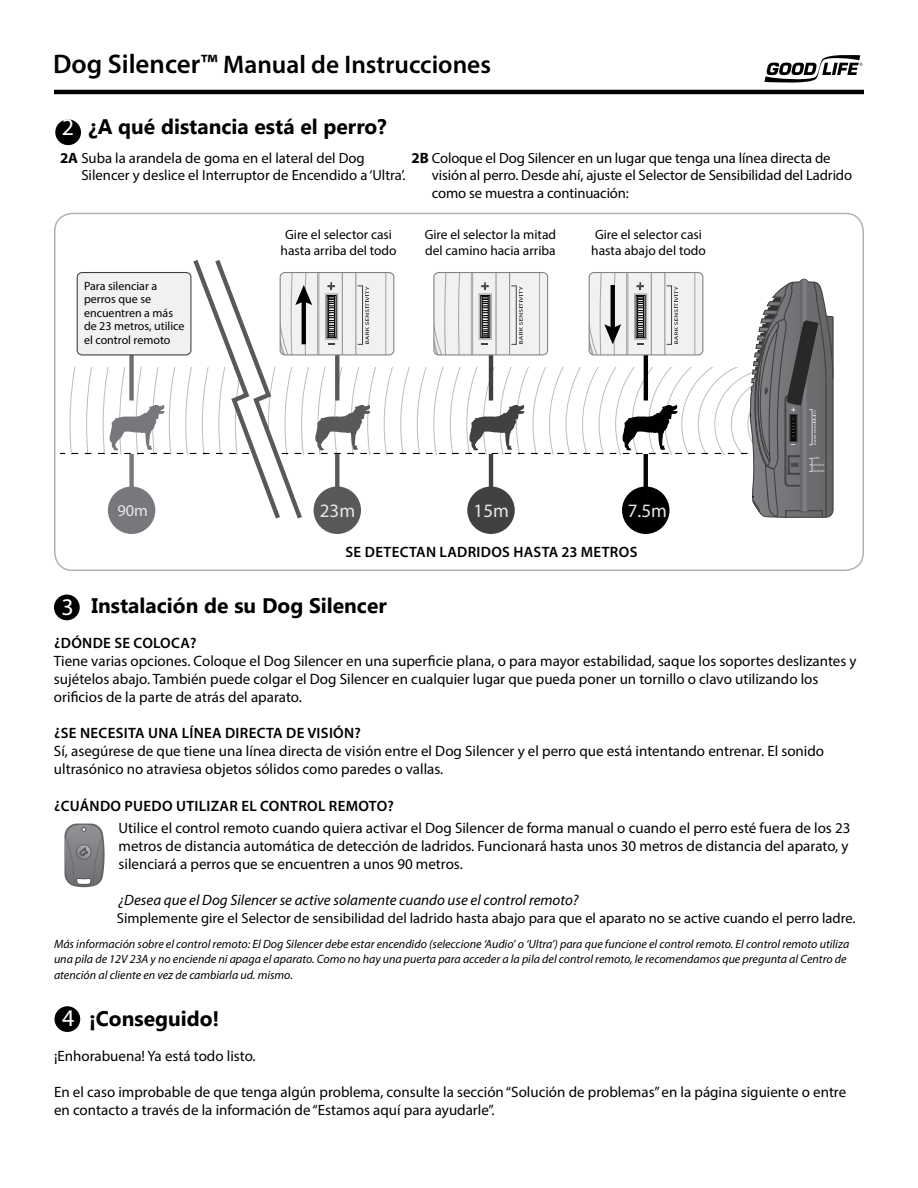
<style>
.page{position:relative;width:918px;height:1188px;background:#fff}
.page>*{position:absolute;margin:0;border:0;box-sizing:border-box;transform-origin:0 0}
.t1{font:600 25.5px "Myriad Pro";color:#000}
.t2{font:24px "Myriad Pro";color:#fff}
.t3{font:700 21px "Segoe UI";color:#000}
.t4{font:18.9px "Myriad Pro";color:#e6e7e8}
.t5{font:16.5px "Myriad Pro";color:#e6e7e8}
.t6{font:15px/18px "Myriad Pro";color:#000}
.t7{font:600 15px "Myriad Pro";letter-spacing:.02em;color:#000}
.t8{font:italic 15px "Myriad Pro";color:#000}
.t9{font:14.7px/17.7px "Myriad Pro";letter-spacing:-.01em;color:#000}
.t10{font:14.55px "Myriad Pro";color:#000}
.t11{font:13.5px/16.2px "Myriad Pro";color:#000}
.t12{font:italic 12px/14.4px "Myriad Pro";color:#000}
.t13{font:12px/13.5px "Myriad Pro";color:#000}
.t14{font:600 3.15px "Myriad Pro";color:#d1d3d4;scale:1.25 1}
.s1{font-size:27px}
.s2{font-weight:700;font-size:15px}
.s3{font-family:"Myriad Pro";font-weight:400;font-size:24px;color:#fff}
</style>
<div class="page">
<svg style="left:764px;top:55px;width:98px;height:28px"></svg>
<hr style="left:54px;top:90px;width:810px;height:4px;background:#000">
<div style="left:55px;top:119px;width:26px;height:26px;background:#000;border-radius:50%"></div>
<div style="left:54px;top:213px;width:810px;height:358px;border:2px solid #afb1b4;border-radius:18px"></div>
<div style="left:622px;top:487px;width:47px;height:47px;background:#000;border-radius:50%"></div>
<div style="left:314px;top:487px;width:47px;height:47px;background:#58595b;border-radius:50%"></div>
<div style="left:108px;top:487px;width:47px;height:47px;background:#77787b;border-radius:50%"></div>
<svg style="left:61px;top:260px;width:773px;height:263px"></svg>
<div style="left:467px;top:487px;width:48px;height:47px;background:#414042;border-radius:50%"></div>
<hr style="left:489px;top:454px;width:4px;height:55px;background:#414042">
<div style="left:433px;top:272px;width:115px;height:83px;border:1px solid #808285;border-radius:5px"></div>
<div style="left:54px;top:595px;width:26px;height:25px;background:#000;border-radius:50%"></div>
<svg style="left:64px;top:824px;width:41px;height:63px;background:#8a8c8e"></svg>
<div style="left:55px;top:1006px;width:25px;height:26px;background:#000;border-radius:50%"></div>
<h1 class="t1" style="left:53px;top:49px;width:440px"><span class="s1">Dog Silencer™</span> Manual de Instrucciones</h1>
<h3 class="t3" style="left:88px;top:112px;width:300px">¿A qué distancia está el perro?</h3>
<h2 class="t2" style="left:62px;top:112px;width:14px">2</h2>
<p class="t9" style="left:81px;top:149px;width:326px;text-indent:-21px"><span class="s2">2A</span> Suba la arandela de goma en el lateral del Dog<br>Silencer y deslice el Interruptor de Encendido a ‘Ultra’.</p>
<p class="t9" style="left:432px;top:149px;width:422px;text-indent:-20px"><span class="s2">2B</span> Coloque el Dog Silencer en un lugar que tenga una línea directa de visión al perro. Desde ahí, ajuste el Selector de Sensibilidad del Ladrido como se muestra a continuación:</p>
<p class="t13" style="left:84px;top:279px;width:102px">Para silenciar a perros que se encuentren a más de 23 metros, utilice el control remoto</p>
<p class="t11" style="left:281px;top:226px;width:118px;text-align:center">Gire el selector casi hasta arriba del todo</p>
<p class="t11" style="left:425px;top:226px;width:133px">Gire el selector la mitad del camino hacia arriba</p>
<p class="t11" style="left:591px;top:226px;width:116px">Gire el selector casi hasta abajo del todo</p>
<h2 class="t2" style="left:62px;top:592px;width:14px">3</h2>
<p class="t5" style="left:117px;top:500px;width:32px">90m</p>
<p class="t4" style="left:320px;top:499px;width:37px">23m</p>
<p class="t4" style="left:628px;top:499px;width:41px">7.5m</p>
<p class="t4" style="left:474px;top:499px;width:37px">15m</p>
<p class="t7" style="left:346px;top:543px;width:293px">SE DETECTAN LADRIDOS HASTA 23 METROS</p>
<h3 class="t3" style="left:92px;top:591px;width:297px">Instalación de su Dog Silencer</h3>
<p class="t14" style="left:813px;top:456px;width:7px">OFF</p>
<p class="t14" style="left:813px;top:463px;width:10px">ULTRA</p>
<p class="t14" style="left:813px;top:469px;width:10px">AUDIO</p>
<p class="t7" style="left:54px;top:634px;width:144px">¿DÓNDE SE COLOCA?</p>
<p class="t6" style="left:54px;top:652px;width:804px">Tiene varias opciones. Coloque el Dog Silencer en una superficie plana, o para mayor estabilidad, saque los soportes deslizantes y sujételos abajo. También puede colgar el Dog Silencer en cualquier lugar que pueda poner un tornillo o clavo utilizando los orificios de la parte de atrás del aparato.</p>
<p class="t7" style="left:54px;top:724px;width:308px">¿SE NECESITA UNA LÍNEA DIRECTA DE VISIÓN?</p>
<p class="t6" style="left:54px;top:742px;width:772px">Sí, asegúrese de que tiene una línea directa de visión entre el Dog Silencer y el perro que está intentando entrenar. El sonido ultrasónico no atraviesa objetos sólidos como paredes o vallas.</p>
<p class="t7" style="left:54px;top:796px;width:341px">¿CUÁNDO PUEDO UTILIZAR EL CONTROL REMOTO?</p>
<p class="t6" style="left:119px;top:819px;width:733px">Utilice el control remoto cuando quiera activar el Dog Silencer de forma manual o cuando el perro esté fuera de los 23 metros de distancia automática de detección de ladridos. Funcionará hasta unos 30 metros de distancia del aparato, y silenciará a perros que se encuentren a unos 90 metros.</p>
<p class="t8" style="left:119px;top:891px;width:462px">¿Desea que el Dog Silencer se active solamente cuando use el control remoto?</p>
<p class="t10" style="left:117px;top:909px;width:740px">Simplemente gire el Selector de sensibilidad del ladrido hasta abajo para que el aparato no se active cuando el perro ladre.</p>
<p class="t12" style="left:54px;top:937px;width:797px">Más información sobre el control remoto: El Dog Silencer debe estar encendido (seleccione ‘Audio’ o ‘Ultra’) para que funcione el control remoto. El control remoto utiliza una pila de 12V 23A y no enciende ni apaga el aparato. Como no hay una puerta para acceder a la pila del control remoto, le recomendamos que pregunta al Centro de</p>
<p class="t12" style="left:54px;top:968px;width:240px">atención al cliente en vez de cambiarla ud. mismo.</p>
<h3 class="t3" style="left:62px;top:1004px;width:159px"><span class="s3">4</span> ¡Conseguido!</h3>
<p class="t6" style="left:54px;top:1047px;width:203px">¡Enhorabuena! Ya está todo listo.</p>
<p class="t6" style="left:54px;top:1083px;width:794px">En el caso improbable de que tenga algún problema, consulte la sección “Solución de problemas” en la página siguiente o entre en contacto a través de la información de “Estamos aquí para ayudarle”.</p>
</div>
